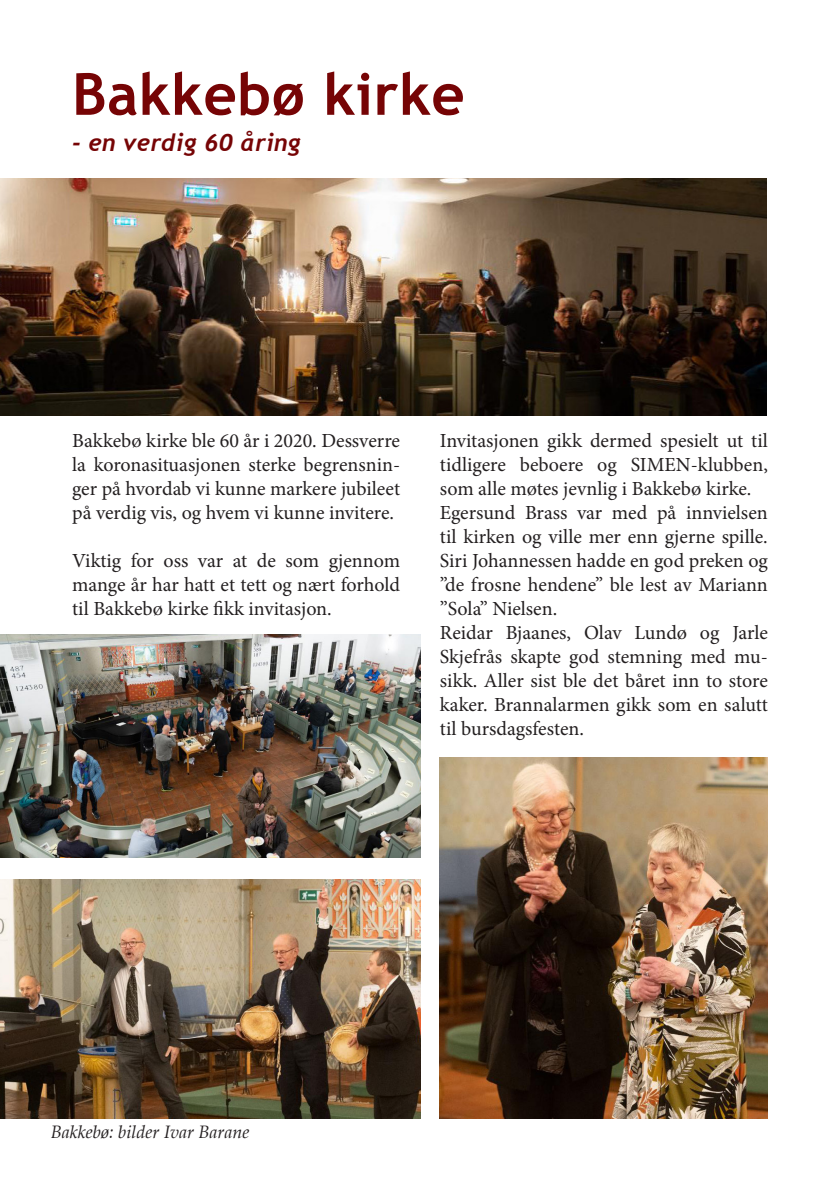
<style>
.page{position:relative;width:840px;height:1191px;background:#fff}
.page>*{position:absolute;margin:0;border:0;box-sizing:border-box;transform-origin:0 0}
.t1{font:700 58px "Trebuchet MS";letter-spacing:.01em;color:#760405}
.t2{font:italic 700 24px "Trebuchet";letter-spacing:.01em;color:#760405}
.t3{font:20px/24px "Minion Pro";color:#231f20;text-align:justify}
.t4{font:italic 18px "Palatino";color:#231f20}
</style>
<div class="page">
<img style="left:0;top:879px;width:420px;height:240px">
<img style="left:439px;top:757px;width:328px;height:362px">
<img style="left:0;top:179px;width:766px;height:236px">
<img style="left:0;top:634px;width:420px;height:223px">
<p class="t1" style="left:72px;top:58px;width:394px">Bakkebø kirke</p>
<p class="t2" style="left:72px;top:128px;width:230px">- en verdig 60 åring</p>
<p class="t3" style="left:72px;top:429px;width:329px">Bakkebø kirke ble 60 år i 2020. Dessverre la koronasituasjonen sterke begrensnin&shy;ger på hvordab vi kunne markere jubileet på verdig vis, og hvem vi kunne invitere.</p>
<p class="t3" style="left:72px;top:549px;width:329px">Viktig for oss var at de som gjennom mange år har hatt et tett og nært forhold til Bakkebø kirke fikk invitasjon.</p>
<p class="t3" style="left:439px;top:429px;width:329px">Invitasjonen gikk dermed spesielt ut til tidligere beboere og SIMEN-klubben, som alle møtes jevnlig i Bakkebø kirke.</p>
<p class="t3" style="left:439px;top:501px;width:329px">Egersund Brass var med på innvielsen til kirken og ville mer enn gjerne spille.<br>Siri Johannessen hadde en god preken og ”de frosne hendene” ble lest av Mariann ”Sola” Nielsen.</p>
<p class="t3" style="left:439px;top:621px;width:329px">Reidar Bjaanes, Olav Lundø og Jarle Skjefrås skapte god stemning med mu&shy;sikk. Aller sist ble det båret inn to store kaker. Brannalarmen gikk som en salutt til bursdagsfesten.</p>
<p class="t4" style="left:51px;top:1116px;width:200px">Bakkebø: bilder Ivar Barane</p>
</div>
